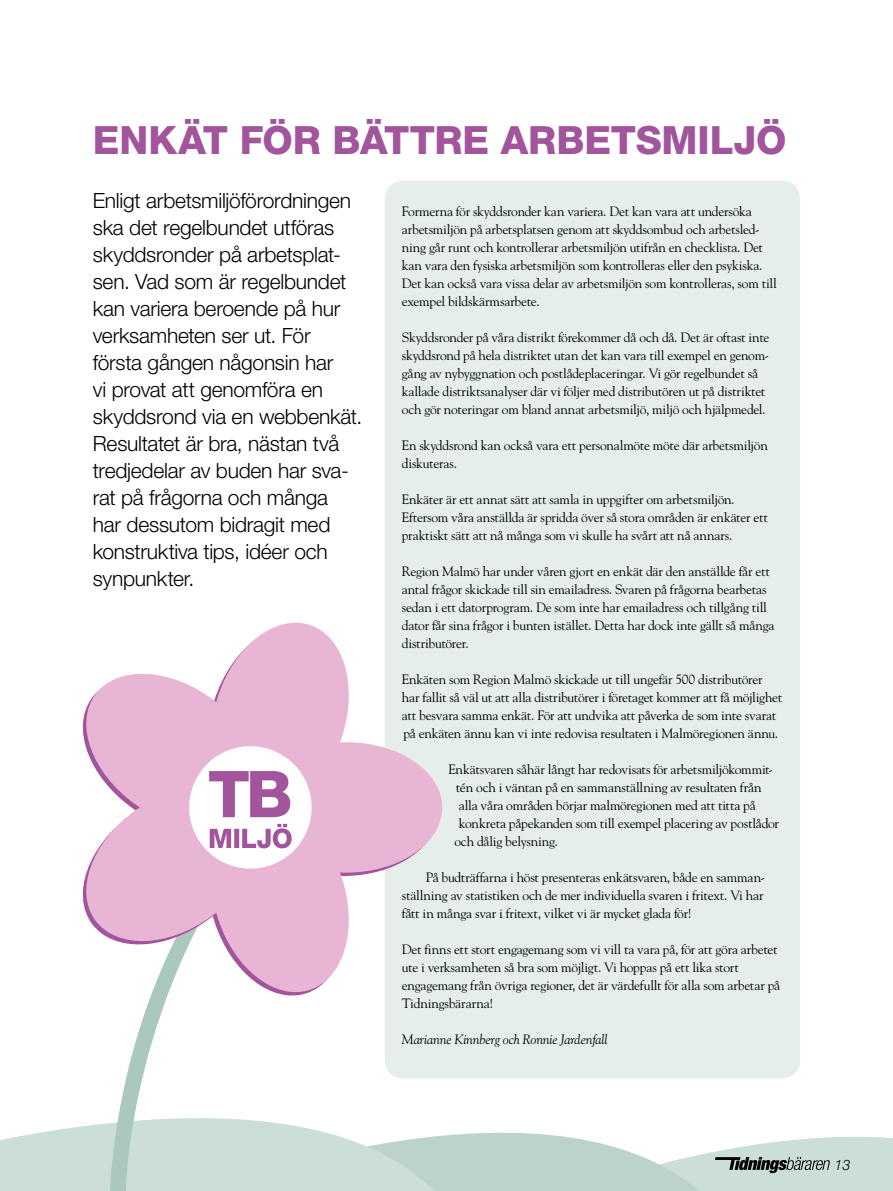
<style>
.page{position:relative;width:893px;height:1191px;background:#fff}
.page>*{position:absolute;margin:0;border:0;box-sizing:border-box;transform-origin:0 0}
.t1{font:800 39px "Helvetica Neue";letter-spacing:-.005em;color:#a2559d}
.t2{font:300 21px/27px "Helvetica Neue";letter-spacing:-.01em;color:#000}
.t3{font:italic 300 14.4px "Helvetica Neue";color:#000}
.t4{font:13.5px/18px "Goudy";letter-spacing:-.015em;color:#000}
.t5{font:italic 13.5px "Goudy";letter-spacing:-.005em;color:#000}
</style>
<div class="page">
<svg style="left:721px;top:1064px;width:172px;height:127px"></svg>
<svg style="left:455px;top:1132px;width:266px;height:59px;fill:#bcd3cd"></svg>
<svg style="left:0;top:1064px;width:455px;height:127px"></svg>
<div style="left:385px;top:181px;width:415px;height:897px;background:#e6eeec;border-radius:18px"></div>
<svg style="left:109px;top:1004px;width:157px;height:187px"></svg>
<div style="left:250px;top:742px;width:192px;height:130px;background:#e9b5d4;border-radius:50%"></div>
<svg style="left:82px;top:622px;width:276px;height:382px"></svg>
<svg style="left:715px;top:1157px;width:115px;height:16px;background:#808b88"></svg>
<h1 class="t1" style="left:93px;top:117px;width:695px">ENKÄT FÖR BÄTTRE ARBETSMILJÖ</h1>
<p class="t2" style="left:93px;top:186px;width:271px">Enligt arbetsmiljöförordningen ska det regelbundet utföras skyddsronder på arbetsplat&shy;sen. Vad som är regelbundet kan variera beroende på hur verksamheten ser ut. För första gången någonsin har<br>vi provat att genomföra en skyddsrond via en webbenkät.<br>Resultatet är bra, nästan två tredjedelar av buden har sva&shy;rat på frågorna och många<br>har dessutom bidragit med konstruktiva tips, idéer och synpunkter.</p>
<p class="t4" style="left:402px;top:202px;width:377px">Formerna för skyddsronder kan variera. Det kan vara att undersöka arbetsmiljön på arbetsplatsen genom att skyddsombud och arbetsled&shy;ning går runt och kontrollerar arbetsmiljön utifrån en checklista. Det kan vara den fysiska arbetsmiljön som kontrolleras eller den psykiska.<br>Det kan också vara vissa delar av arbetsmiljön som kontrolleras, som till exempel bildskärmsarbete.</p>
<p class="t4" style="left:402px;top:328px;width:369px">Skyddsronder på våra distrikt förekommer då och då. Det är oftast inte skyddsrond på hela distriktet utan det kan vara till exempel en genom&shy;gång av nybyggnation och postlådeplaceringar. Vi gör regelbundet så kallade distriktsanalyser där vi följer med distributören ut på distriktet och gör noteringar om bland annat arbetsmiljö, miljö och hjälpmedel.</p>
<p class="t4" style="left:402px;top:436px;width:368px">En skyddsrond kan också vara ett personalmöte möte där arbetsmiljön diskuteras.</p>
<p class="t4" style="left:402px;top:490px;width:367px">Enkäter är ett annat sätt att samla in uppgifter om arbetsmiljön.<br>Eftersom våra anställda är spridda över så stora områden är enkäter ett praktiskt sätt att nå många som vi skulle ha svårt att nå annars.</p>
<p class="t4" style="left:402px;top:562px;width:374px">Region Malmö har under våren gjort en enkät där den anställde får ett antal frågor skickade till sin emailadress. Svaren på frågorna bearbetas sedan i ett datorprogram. De som inte har emailadress och tillgång till dator får sina frågor i bunten istället. Detta har dock inte gällt så många distributörer.</p>
<p class="t4" style="left:402px;top:670px;width:382px">Enkäten som Region Malmö skickade ut till ungefär 500 distributörer har fallit så väl ut att alla distributörer i företaget kommer att få möjlighet att besvara samma enkät. För att undvika att påverka de som inte svarat på enkäten ännu kan vi inte redovisa resultaten i Malmöregionen ännu.</p>
<p class="t4" style="left:448px;top:760px;width:326px">Enkätsvaren såhär långt har redovisats för arbetsmiljökommit-</p>
<p class="t4" style="left:456px;top:778px;width:307px">tén och i väntan på en sammanställning av resultaten från</p>
<p class="t4" style="left:459px;top:796px;width:298px">alla våra områden börjar malmöregionen med att titta på</p>
<p class="t4" style="left:459px;top:814px;width:322px">konkreta påpekanden som till exempel placering av postlådor</p>
<p class="t4" style="left:454px;top:832px;width:105px">och dålig belysning.</p>
<p class="t4" style="left:402px;top:868px;width:365px;text-align:justify;text-indent:24px">På budträffarna i höst presenteras enkätsvaren, både en samman&shy;ställning av statistiken och de mer individuella svaren i fritext. Vi har fått in många svar i fritext, vilket vi är mycket glada för!</p>
<p class="t4" style="left:402px;top:940px;width:380px">Det finns ett stort engagemang som vi vill ta vara på, för att göra arbetet ute i verksamheten så bra som möjligt. Vi hoppas på ett lika stort engagemang från övriga regioner, det är värdefullt för alla som arbetar på Tidningsbärarna!</p>
<p class="t5" style="left:402px;top:1031px;width:207px">Marianne Kinnberg och Ronnie Jardenfall</p>
<p class="t3" style="left:834px;top:1156px;width:18px">13</p>
</div>
